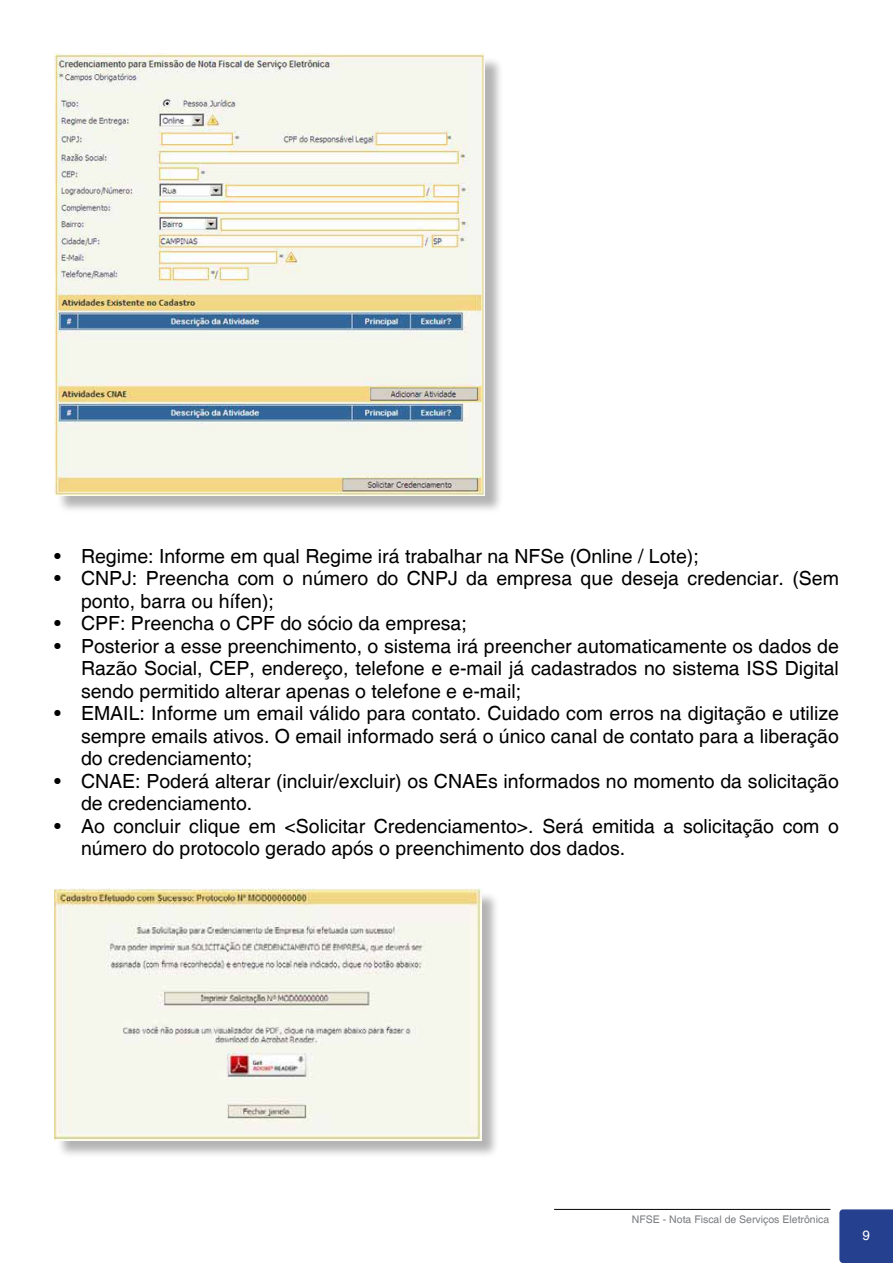
<style>
.page{position:relative;width:893px;height:1263px;background:#fff}
.page>*{position:absolute;margin:0;border:0;box-sizing:border-box;transform-origin:0 0}
.t1{font:19.5px/22.5px "Helvetica";color:#000}
.t2{font:13.5px "Helvetica";color:#fff}
.t3{font:10.5px "Helvetica";color:#797b7e}
</style>
<div class="page">
<div style="left:839px;top:1209px;width:54px;height:54px;background:#25408f"></div>
<hr style="left:554px;top:1209px;width:276px;height:1px;background:#000">
<div style="left:56px;top:56px;width:447px;height:458px;background:#000;opacity:.3"></div>
<img style="left:54px;top:54px;width:431px;height:441px">
<div style="left:56px;top:891px;width:444px;height:268px;background:#000;opacity:.3"></div>
<img style="left:54px;top:889px;width:427px;height:251px">
<p class="t1" style="left:54px;top:545px;width:646px">• Regime: Informe em qual Regime irá trabalhar na NFSe (Online / Lote);</p>
<p class="t1" style="left:81px;top:568px;width:759px;text-indent:-27px">• CNPJ: Preencha com o número do CNPJ da empresa que deseja credenciar. (Sem ponto, barra ou hífen);</p>
<p class="t1" style="left:54px;top:613px;width:414px">• CPF: Preencha o CPF do sócio da empresa;</p>
<p class="t1" style="left:81px;top:635px;width:759px;text-align:justify;text-indent:-27px">• Posterior a esse preenchimento, o sistema irá preencher automaticamente os dados de Razão Social, CEP, endereço, telefone e e-mail já cadastrados no sistema ISS Digital sendo permitido alterar apenas o telefone e e-mail;</p>
<p class="t1" style="left:81px;top:703px;width:759px;text-align:justify;text-indent:-27px">• EMAIL: Informe um email válido para contato. Cuidado com erros na digitação e utilize sempre emails ativos. O email informado será o único canal de contato para a liberação do credenciamento;</p>
<p class="t1" style="left:81px;top:770px;width:759px;text-indent:-27px">• CNAE: Poderá alterar (incluir/excluir) os CNAEs informados no momento da solicitação de credenciamento.</p>
<p class="t1" style="left:81px;top:815px;width:759px;text-indent:-27px">• Ao concluir clique em &lt;Solicitar Credenciamento&gt;. Será emitida a solicitação com o número do protocolo gerado após o preenchimento dos dados.</p>
<p class="t3" style="left:632px;top:1213px;width:199px">NFSE - Nota Fiscal de Serviços Eletrônica</p>
<p class="t2" style="left:862px;top:1228px;width:9px">9</p>
</div>
